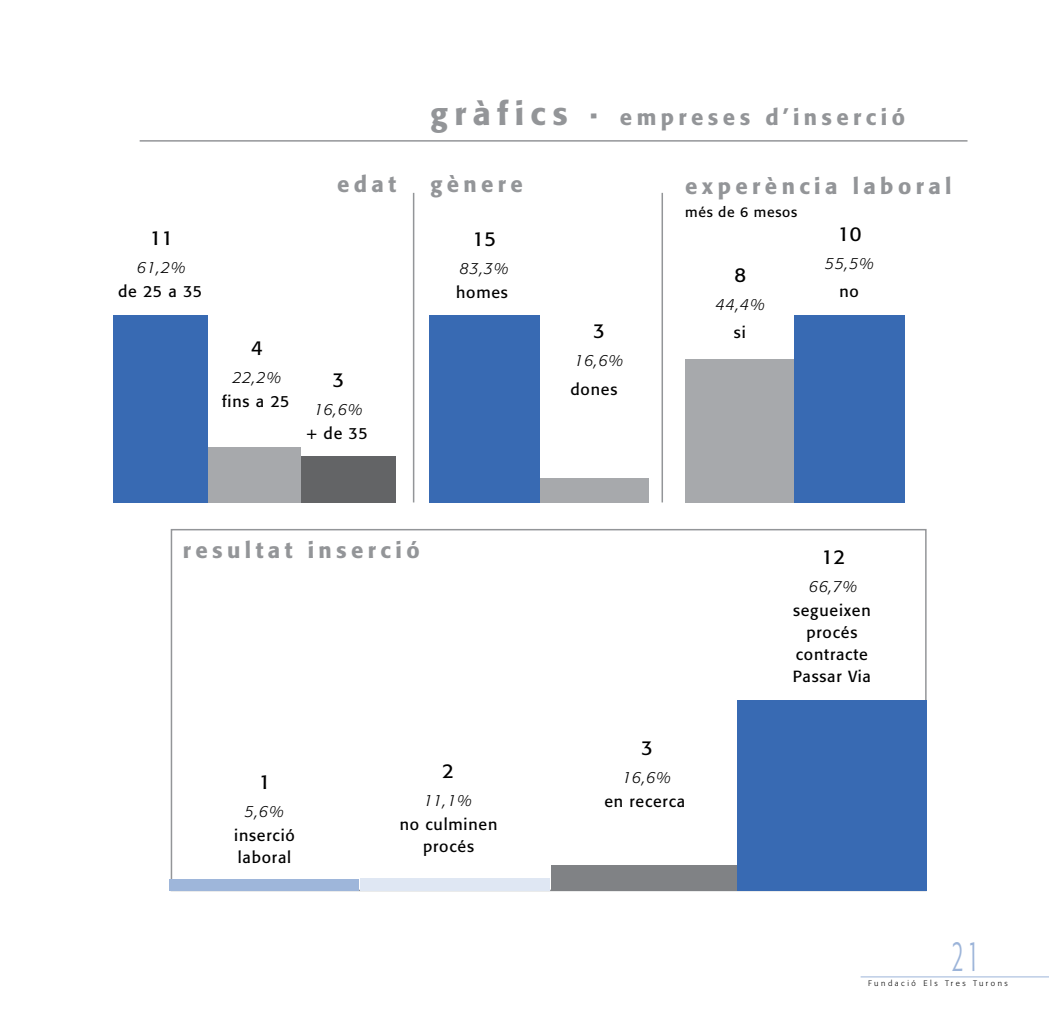
<style>
.page{position:relative;width:1049px;height:1021px;background:#fff}
.page>*{position:absolute;margin:0;border:0;box-sizing:border-box;transform-origin:0 0}
.t1{font:300 condensed 44px "Formata";color:#9cb4d9;scale:.6 1}
.t2{font:500 22px "Formata";letter-spacing:.2em;color:#939598}
.t3{font:20px "Formata";letter-spacing:.01em;color:#000}
.t4{font:16px/22px "Formata";letter-spacing:.05em;color:#000;text-align:center}
.t5{font:italic 300 16px "Formata";letter-spacing:.03em;color:#000}
.t6{font:14px "Formata";letter-spacing:.05em;color:#000}
.t7{font:300 8px "Formata";letter-spacing:.32em;color:#000}
.s1{font-size:32px}
</style>
<div class="page">
<hr style="left:860px;top:976px;width:189px;height:1px;background:#9cb4d9">
<hr style="left:140px;top:140px;width:827px;height:2px;background:#939598">
<div style="left:551px;top:865px;width:189px;height:26px;background:#808285"></div>
<div style="left:737px;top:700px;width:189px;height:191px;background:#386ab3"></div>
<div style="left:361px;top:878px;width:189px;height:13px;background:#dfe7f3"></div>
<div style="left:170px;top:879px;width:189px;height:12px;background:#9eb6da"></div>
<hr style="left:413px;top:193px;width:1px;height:309px;background:#939598">
<hr style="left:661px;top:193px;width:2px;height:309px;background:#939598">
<div style="left:538px;top:478px;width:111px;height:24px;background:#a7a9ac"></div>
<div style="left:429px;top:315px;width:111px;height:187px;background:#386ab3"></div>
<div style="left:685px;top:359px;width:111px;height:143px;background:#a7a9ac"></div>
<div style="left:794px;top:315px;width:111px;height:187px;background:#386ab3"></div>
<div style="left:206px;top:446px;width:95px;height:56px;background:#a7a9ac"></div>
<div style="left:113px;top:315px;width:95px;height:187px;background:#386ab3"></div>
<div style="left:301px;top:456px;width:94px;height:46px;background:#636466"></div>
<h2 class="t2" style="left:431px;top:104px;width:476px"><span class="s1">gràfics ·</span> empreses d’inserció</h2>
<h2 class="t2" style="left:337px;top:171px;width:61px">edat</h2>
<h2 class="t2" style="left:430px;top:171px;width:94px">gènere</h2>
<h2 class="t2" style="left:685px;top:172px;width:268px">experència laboral</h2>
<p class="t3" style="left:150px;top:225px;width:25px">11</p>
<p class="t5" style="left:137px;top:257px;width:50px">61,2%</p>
<p class="t4" style="left:118px;top:280px;width:86px">de 25 a 35</p>
<p class="t3" style="left:251px;top:335px;width:13px">4</p>
<p class="t5" style="left:233px;top:368px;width:50px">22,2%</p>
<p class="t4" style="left:222px;top:390px;width:69px">fins a 25</p>
<p class="t3" style="left:333px;top:368px;width:13px">3</p>
<p class="t5" style="left:314px;top:400px;width:50px">16,6%</p>
<p class="t4" style="left:307px;top:422px;width:63px">+ de 35</p>
<p class="t3" style="left:473px;top:227px;width:25px">15</p>
<p class="t5" style="left:460px;top:259px;width:51px">83,3%</p>
<p class="t4" style="left:456px;top:282px;width:53px">homes</p>
<h2 class="t2" style="left:183px;top:537px;width:238px">resultat inserció</h2>
<p class="t3" style="left:259px;top:769px;width:13px">1</p>
<p class="t5" style="left:245px;top:801px;width:41px">5,6%</p>
<p class="t4" style="left:234px;top:824px;width:62px;text-align:left">inserció laboral</p>
<p class="t3" style="left:442px;top:758px;width:13px">2</p>
<p class="t5" style="left:424px;top:790px;width:50px">11,1%</p>
<p class="t4" style="left:400px;top:813px;width:99px">no culminen procés</p>
<p class="t3" style="left:593px;top:319px;width:13px">3</p>
<p class="t5" style="left:575px;top:351px;width:50px">16,6%</p>
<p class="t4" style="left:570px;top:378px;width:48px">dones</p>
<p class="t6" style="left:685px;top:203px;width:114px">més de 6 mesos</p>
<p class="t3" style="left:734px;top:262px;width:13px">8</p>
<p class="t5" style="left:716px;top:294px;width:51px">44,4%</p>
<p class="t4" style="left:734px;top:321px;width:13px">si</p>
<p class="t3" style="left:838px;top:222px;width:25px">10</p>
<p class="t5" style="left:825px;top:254px;width:50px">55,5%</p>
<p class="t4" style="left:839px;top:281px;width:21px">no</p>
<p class="t3" style="left:641px;top:735px;width:13px">3</p>
<p class="t5" style="left:622px;top:767px;width:50px">16,6%</p>
<p class="t3" style="left:821px;top:545px;width:25px">12</p>
<p class="t5" style="left:809px;top:577px;width:50px">66,7%</p>
<p class="t4" style="left:793px;top:599px;width:80px">segueixen procés contracte<br>Passar Via</p>
<p class="t4" style="left:604px;top:790px;width:82px">en recerca</p>
<h1 class="t1" style="left:952px;top:930px;width:46px">21</h1>
<p class="t7" style="left:868px;top:978px;width:141px">Fundació Els Tres Turons</p>
</div>
